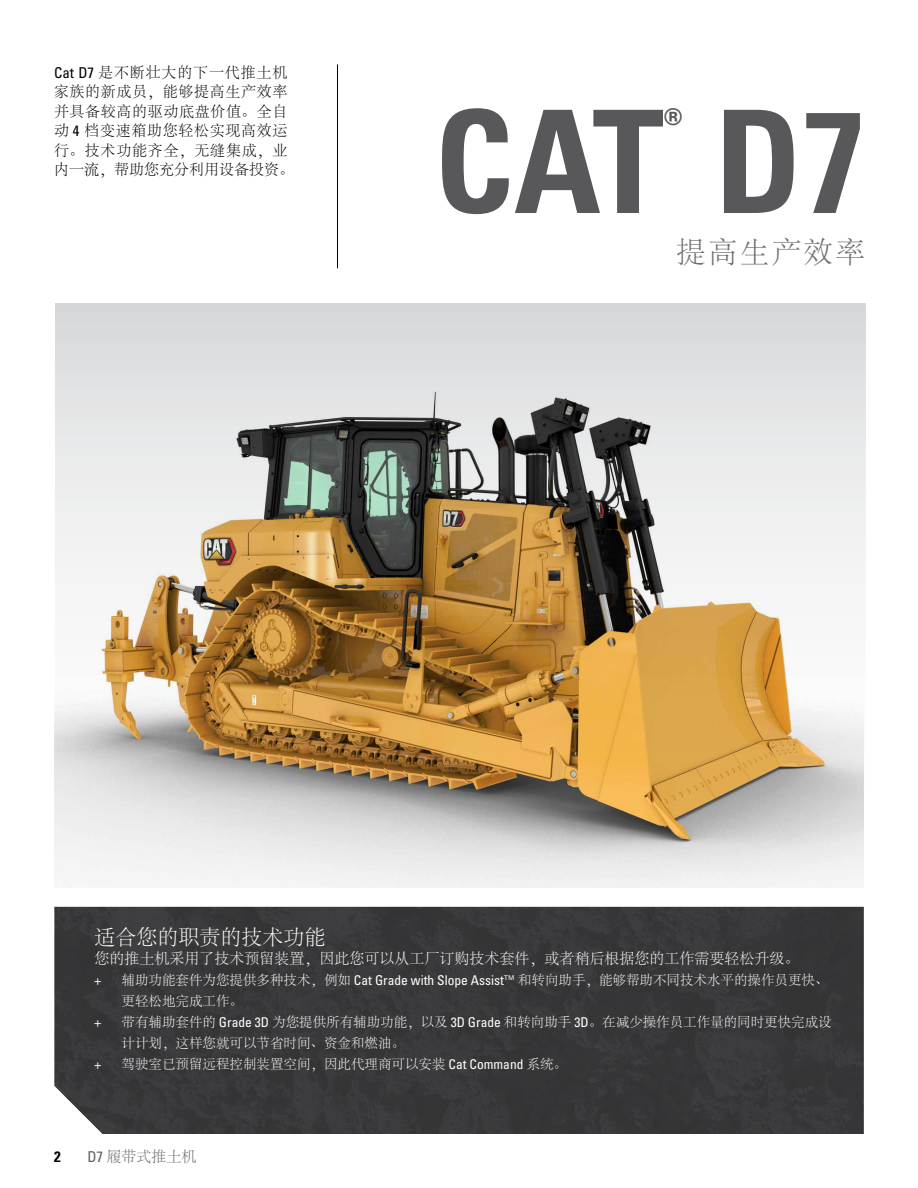
<style>
.page{position:relative;width:918px;height:1188px;background:#fff}
.page>*{position:absolute;margin:0;border:0;box-sizing:border-box;transform-origin:0 0}
.t1{font:142.95px "Univers LTCYR 67 Bold Cond";color:#58585b}
.t2{font:47.1px "Univers LTCYR 67 Bold Cond";color:#58585b}
.t3{font:300 29.7px "Adobe Song Std";letter-spacing:.075em;color:#6d6e71}
.t4{font:300 21px "Adobe Song Std";color:#fff}
.t5{font:300 15px/19.5px "Adobe Song Std";letter-spacing:.045em;color:#000}
.t6{font:300 15px "Adobe Song Std";color:#fff}
.t7{font:300 15px "Adobe Song Std";color:#5d6263}
.t8{font:15px "Univers LTCYR 67 Bold Cond";color:#000}
.t9{font:300 13.5px/21px "Adobe Song Std";color:#fff}
.t10{font:condensed 13.5px "Univers LTCYR 57";color:#fff}
.s1{font-family:"Univers LTCYR 57";font-weight:400;font-stretch:condensed}
</style>
<div class="page">
<div style="left:54px;top:907px;width:810px;height:227px;background:#383839"></div>
<svg style="left:56px;top:303px;width:809px;height:582px;background:#c5b6a0"></svg>
<hr style="left:337px;top:64px;width:1px;height:204px;background:#000">
<p class="t5" style="left:54px;top:63px;width:241px"><span class="s1">Cat D7</span> 是不断壮大的下一代推土机家族的新成员，能够提高生产效率并具备较高的驱动底盘价值。全自动 <span class="s1">4</span> 档变速箱助您轻松实现高效运行。技术功能齐全，无缝集成，业内一流，帮助您充分利用设备投资。</p>
<h2 class="t2" style="left:664px;top:97px;width:20px">®</h2>
<h1 class="t1" style="left:434px;top:74px;width:432px">CAT D7</h1>
<h3 class="t3" style="left:676px;top:237px;width:190px">提高生产效率</h3>
<h3 class="t4" style="left:94px;top:926px;width:232px">适合您的职责的技术功能</h3>
<p class="t6" style="left:94px;top:950px;width:706px">您的推土机采用了技术预留装置，因此您可以从工厂订购技术套件，或者稍后根据您的工作需要轻松升级。</p>
<p class="t10" style="left:94px;top:972px;width:8px">+</p>
<p class="t9" style="left:122px;top:970px;width:709px">辅助功能套件为您提供多种技术，例如 <span class="s1">Cat Grade with Slope Assist™</span> 和转向助手，能够帮助不同技术水平的操作员更快、更轻松地完成工作。</p>
<p class="t10" style="left:94px;top:1014px;width:8px">+</p>
<p class="t9" style="left:122px;top:1012px;width:712px">带有辅助套件的 <span class="s1">Grade 3D</span> 为您提供所有辅助功能，以及 <span class="s1">3D Grade</span> 和转向助手 <span class="s1">3D</span>。在减少操作员工作量的同时更快完成设计计划，这样您就可以节省时间、资金和燃油。</p>
<p class="t10" style="left:94px;top:1056px;width:8px">+</p>
<p class="t9" style="left:122px;top:1054px;width:447px">驾驶室已预留远程控制装置空间，因此代理商可以安装 <span class="s1">Cat Command</span> 系统。</p>
<p class="t8" style="left:54px;top:1147px;width:8px">2</p>
<p class="t7" style="left:87px;top:1148px;width:111px"><span class="s1">D7</span> 履带式推土机</p>
</div>
